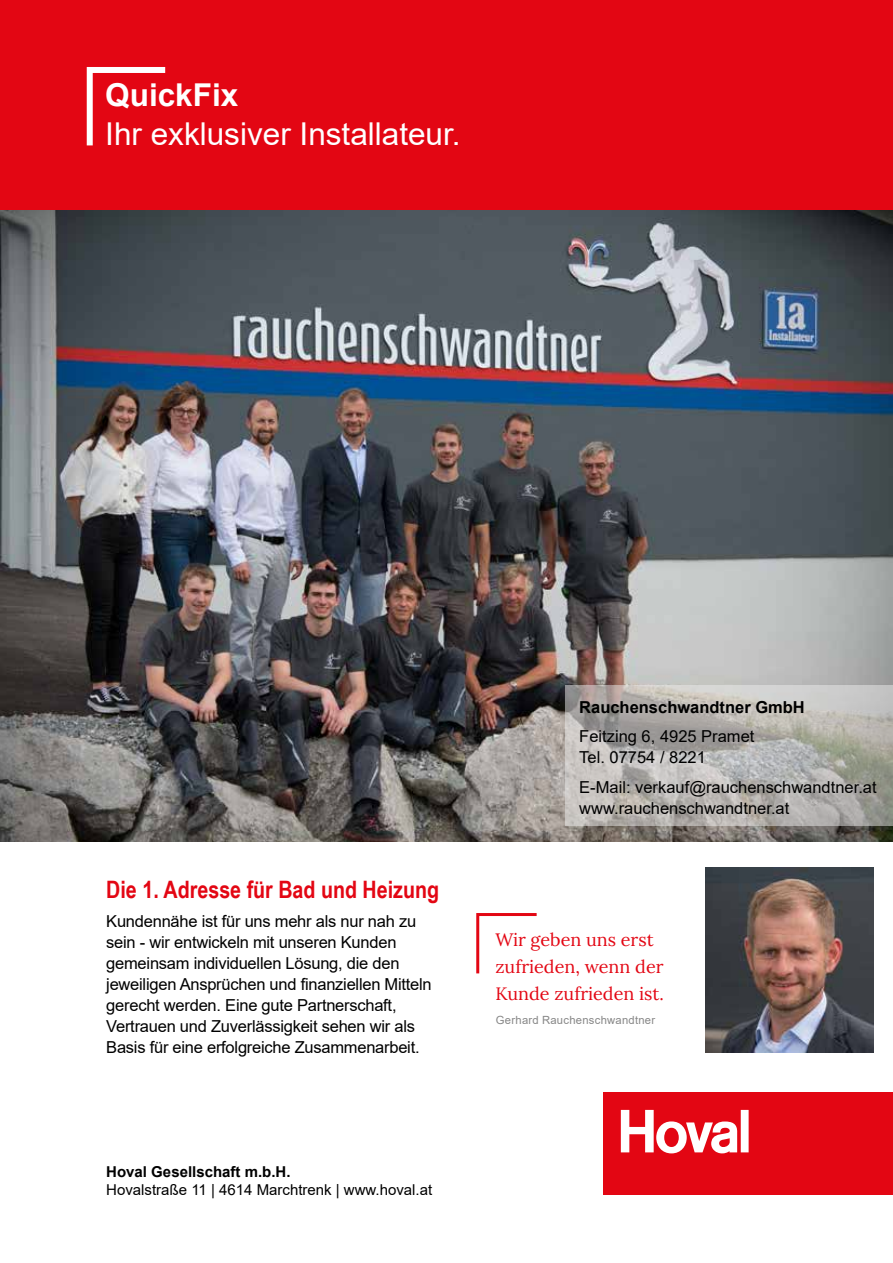
<style>
.page{position:relative;width:893px;height:1263px;background:#fff}
.page>*{position:absolute;margin:0;border:0;box-sizing:border-box;transform-origin:0 0}
.t1{font:31.5px "Arial";color:#fff}
.t2{font:700 31.5px "Arial";color:#fff}
.t3{font:700 24px "Arial Narrow";color:#e30613}
.t4{font:18px/27px "Lora";color:#e30613}
.t5{font:16.5px/21px "Arial";letter-spacing:-.015em;color:#000}
.t6{font:700 16.5px "Arial";color:#000}
.t7{font:15px "Arial";color:#000}
.t8{font:700 15px "Arial";color:#000}
.t9{font:11.25px "Arial";letter-spacing:.025em;color:#878787}
</style>
<div class="page">
<div style="left:0;top:0;width:893px;height:210px;background:#e30613"></div>
<svg style="left:86px;top:67px;width:80px;height:79px"></svg>
<div style="left:604px;top:1093px;width:289px;height:102px;background:#e30613"></div>
<svg style="left:621px;top:1110px;width:128px;height:43px"></svg>
<img style="left:0;top:210px;width:893px;height:632px">
<svg style="left:476px;top:913px;width:61px;height:61px"></svg>
<img style="left:706px;top:867px;width:168px;height:185px">
<svg style="left:566px;top:686px;width:327px;height:140px;background:#b4b2ae"></svg>
<h1 class="t2" style="left:105px;top:73px;width:135px">QuickFix</h1>
<h1 class="t1" style="left:105px;top:113px;width:357px">Ihr exklusiver Installateur.</h1>
<h2 class="t3" style="left:106px;top:871px;width:334px">Die 1. Adresse für Bad und Heizung</h2>
<p class="t5" style="left:106px;top:911px;width:327px">Kundennähe ist für uns mehr als nur nah zu sein - wir entwickeln mit unseren Kunden gemeinsam individuellen Lösung, die den jeweiligen Ansprüchen und finanziellen Mitteln gerecht werden. Eine gute Partnerschaft, Vertrauen und Zuverlässigkeit sehen wir als Basis für eine erfolgreiche Zusammenarbeit.</p>
<p class="t8" style="left:106px;top:1161px;width:186px">Hoval Gesellschaft m.b.H.</p>
<p class="t7" style="left:106px;top:1179px;width:327px">Hovalstraße 11 | 4614 Marchtrenk | www.hoval.at</p>
<p class="t6" style="left:579px;top:695px;width:227px">Rauchenschwandtner GmbH</p>
<p class="t5" style="left:579px;top:726px;width:177px">Feitzing 6, 4925 Pramet<br>Tel. 07754 / 8221</p>
<p class="t5" style="left:579px;top:776px;width:299px">E-Mail: verkauf@rauchenschwandtner.at www.rauchenschwandtner.at</p>
<p class="t4" style="left:495px;top:925px;width:170px">Wir geben uns erst zufrieden, wenn der<br>Kunde zufrieden ist.</p>
<p class="t9" style="left:496px;top:1012px;width:161px">Gerhard Rauchenschwandtner</p>
</div>
